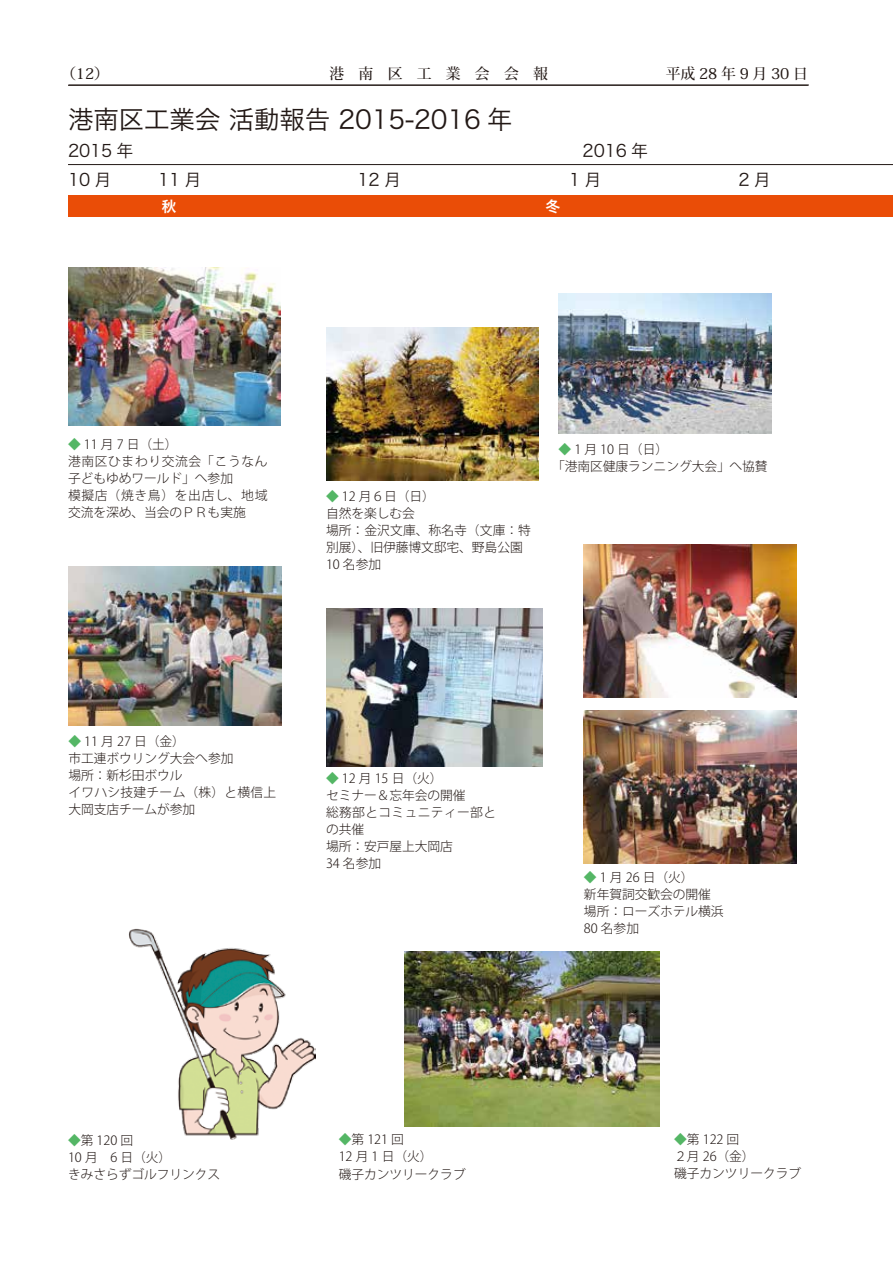
<style>
.page{position:relative;width:893px;height:1263px;background:#fff}
.page>*{position:absolute;margin:0;border:0;box-sizing:border-box;transform-origin:0 0}
.t1{font:25.5px "Hira Kaku Pro W3";letter-spacing:-.005em;color:#221815}
.t2{font:16.95px "Hira Kaku Pro W3";letter-spacing:-.005em;color:#221815}
.t3{font:500 14.85px "Koz Min Pro";letter-spacing:.245em;color:#221815}
.t4{font:500 14.85px "Koz Min Pro";letter-spacing:.955em;color:#221815}
.t5{font:14.85px "Hira Kaku Pro W6";color:#fff}
.t6{font:300 12.75px/17px "Koz Go Pro";letter-spacing:-.005em;color:#221815}
.s1{color:#54b665}
</style>
<div class="page">
<hr style="left:69px;top:85px;width:740px;height:1px;background:#221815">
<hr style="left:68px;top:85px;width:740px;height:1px;background:#221815">
<hr style="left:68px;top:164px;width:825px;height:1px;background:#221815">
<div style="left:69px;top:196px;width:824px;height:21px;background:#ea4d07"></div>
<img style="left:326px;top:327px;width:213px;height:153px">
<img style="left:68px;top:566px;width:213px;height:160px">
<img style="left:326px;top:609px;width:217px;height:157px">
<img style="left:558px;top:293px;width:213px;height:141px">
<img style="left:584px;top:711px;width:213px;height:153px">
<img style="left:584px;top:545px;width:213px;height:152px">
<img style="left:404px;top:951px;width:255px;height:175px">
<img style="left:68px;top:268px;width:212px;height:157px">
<img style="left:129px;top:928px;width:186px;height:212px">
<p class="t3" style="left:61px;top:63px;width:49px">（12）</p>
<p class="t4" style="left:330px;top:63px;width:220px">港南区工業会会報</p>
<p class="t3" style="left:666px;top:63px;width:144px">平成28年9月30日</p>
<h1 class="t1" style="left:68px;top:96px;width:446px">港南区工業会 活動報告 2015-2016 年</h1>
<h2 class="t2" style="left:68px;top:136px;width:67px">2015 年</h2>
<h2 class="t2" style="left:583px;top:136px;width:67px">2016 年</h2>
<h2 class="t2" style="left:68px;top:165px;width:45px">10 月</h2>
<h2 class="t2" style="left:158px;top:165px;width:45px">11 月</h2>
<h2 class="t2" style="left:358px;top:165px;width:45px">12 月</h2>
<h2 class="t2" style="left:569px;top:165px;width:34px">1月</h2>
<h2 class="t2" style="left:739px;top:165px;width:34px">2月</h2>
<p class="t5" style="left:162px;top:193px;width:16px">秋</p>
<p class="t5" style="left:546px;top:193px;width:16px">冬</p>
<p class="t6" style="left:68px;top:436px;width:201px"><span class="s1">◆</span> 11 月 7 日（土）<br>港南区ひまわり交流会「こうなん子どもゆめワールド」へ参加<br>模擬店（焼き鳥）を出店し、地域交流を深め、当会のＰＲも実施</p>
<p class="t6" style="left:326px;top:488px;width:206px"><span class="s1">◆</span> 12 月６日（日）　<br>自然を楽しむ会<br>場所：金沢文庫、称名寺（文庫：特別展）、旧伊藤博文邸宅、野島公園<br>10 名参加　</p>
<p class="t6" style="left:552px;top:440px;width:217px;text-indent:6px"><span class="s1">◆</span> 1 月 10 日（日）<br>「港南区健康ランニング大会」へ協賛</p>
<p class="t6" style="left:68px;top:733px;width:209px"><span class="s1">◆</span> 11 月 27 日（金）　<br>市工連ボウリング大会へ参加<br>場所：新杉田ボウル<br>イワハシ技建チーム（株）と横信上大岡支店チームが参加</p>
<p class="t6" style="left:326px;top:770px;width:172px"><span class="s1">◆</span> 12 月 15 日（火）<br>セミナー＆忘年会の開催<br>総務部とコミュニティー部との共催<br>場所：安戸屋上大岡店<br>34 名参加</p>
<p class="t6" style="left:584px;top:868px;width:141px"><span class="s1">◆</span> 1 月 26 日（火）<br>新年賀詞交歓会の開催場所：ローズホテル横浜<br>80 名参加</p>
<p class="t6" style="left:68px;top:1131px;width:154px"><span class="s1">◆</span>第 120 回<br>10 月　6 日（火）<br>きみさらずゴルフリンクス</p>
<p class="t6" style="left:339px;top:1131px;width:128px"><span class="s1">◆</span>第 121 回<br>12 月 1 日（火）<br>磯子カンツリークラブ</p>
<p class="t6" style="left:674px;top:1131px;width:128px"><span class="s1">◆</span>第 122 回<br>２月 26（金）<br>磯子カンツリークラブ</p>
</div>
